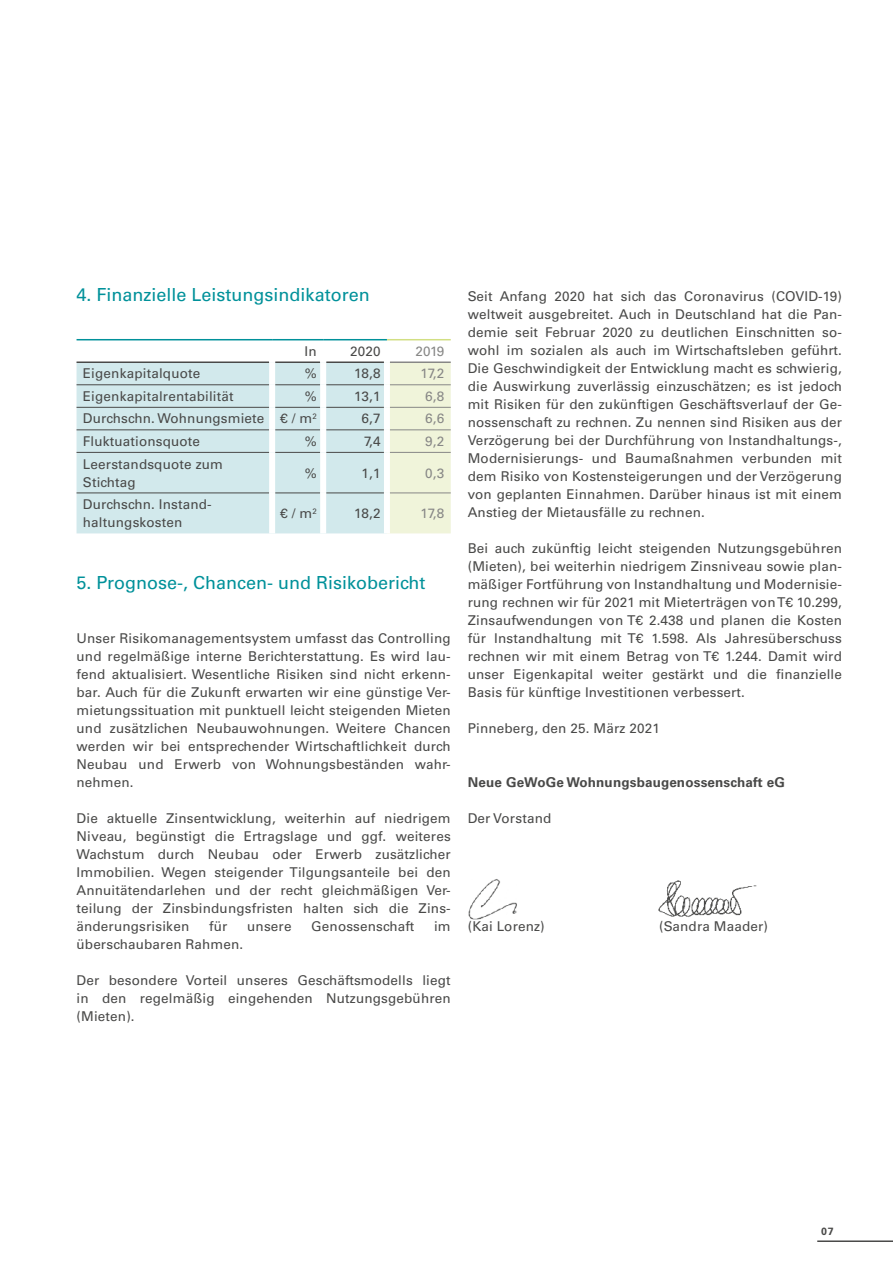
<style>
.page{position:relative;width:893px;height:1263px;background:#fff}
.page>*{position:absolute;margin:0;border:0;box-sizing:border-box;transform-origin:0 0}
.Subline{font:18px "Univers LT Std";color:#00919a}
.Fliesstext{font:13.5px/18px "Univers LT Std";letter-spacing:.01em;color:#494948;text-align:justify}
.Tabellen_Fliesstext{font:13.5px/18px "Univers LT Std";letter-spacing:.01em;color:#494948}
.Fliesstext-2{font:700 13.5px "Univers LT Std";letter-spacing:.01em;color:#494948}
.Tabellen_Fliesstext-2{font:13.5px "Univers LT Std";letter-spacing:-.005em;color:#878786}
.t1{font:700 10.5px "Univers LT Std";color:#494948}
</style>
<div class="page">
<hr style="left:817px;top:1240px;width:76px;height:2px;background:#494948">
<div style="left:77px;top:363px;width:307px;height:170px;background:#d2e9ec"></div>
<div style="left:390px;top:363px;width:61px;height:170px;background:#f0f4da"></div>
<hr style="left:77px;top:384px;width:192px;height:1px;background:#494948">
<hr style="left:275px;top:384px;width:45px;height:1px;background:#494948">
<hr style="left:326px;top:384px;width:58px;height:1px;background:#494948">
<hr style="left:77px;top:407px;width:192px;height:1px;background:#494948">
<hr style="left:275px;top:407px;width:45px;height:1px;background:#494948">
<hr style="left:326px;top:407px;width:58px;height:1px;background:#494948">
<hr style="left:77px;top:430px;width:192px;height:1px;background:#494948">
<hr style="left:275px;top:430px;width:45px;height:1px;background:#494948">
<hr style="left:326px;top:430px;width:58px;height:1px;background:#494948">
<hr style="left:77px;top:452px;width:192px;height:1px;background:#494948">
<hr style="left:275px;top:452px;width:45px;height:1px;background:#494948">
<hr style="left:326px;top:452px;width:58px;height:1px;background:#494948">
<hr style="left:77px;top:493px;width:192px;height:1px;background:#494948">
<hr style="left:275px;top:493px;width:45px;height:1px;background:#494948">
<hr style="left:326px;top:493px;width:58px;height:1px;background:#494948">
<hr style="left:77px;top:361px;width:192px;height:2px;background:#494948">
<hr style="left:275px;top:361px;width:45px;height:2px;background:#494948">
<hr style="left:326px;top:361px;width:58px;height:2px;background:#494948">
<div style="left:269px;top:362px;width:6px;height:23px;background:#fff"></div>
<div style="left:320px;top:362px;width:6px;height:23px;background:#fff"></div>
<div style="left:269px;top:385px;width:6px;height:22px;background:#fff"></div>
<div style="left:320px;top:385px;width:6px;height:22px;background:#fff"></div>
<div style="left:269px;top:407px;width:6px;height:23px;background:#fff"></div>
<div style="left:320px;top:407px;width:6px;height:23px;background:#fff"></div>
<div style="left:269px;top:430px;width:6px;height:22px;background:#fff"></div>
<div style="left:320px;top:430px;width:6px;height:22px;background:#fff"></div>
<div style="left:269px;top:452px;width:6px;height:41px;background:#fff"></div>
<div style="left:320px;top:452px;width:6px;height:41px;background:#fff"></div>
<div style="left:269px;top:493px;width:6px;height:40px;background:#fff"></div>
<div style="left:320px;top:493px;width:6px;height:40px;background:#fff"></div>
<hr style="left:77px;top:339px;width:195px;height:1px;background:#00919a">
<hr style="left:272px;top:339px;width:51px;height:1px;background:#00919a">
<hr style="left:323px;top:339px;width:64px;height:1px;background:#00919a">
<hr style="left:387px;top:339px;width:64px;height:1px;background:#d2df83">
<hr style="left:390px;top:493px;width:61px;height:1px;background:#878786">
<hr style="left:390px;top:361px;width:61px;height:2px;background:#878786">
<hr style="left:390px;top:384px;width:61px;height:1px;background:#878786">
<hr style="left:390px;top:407px;width:61px;height:1px;background:#878786">
<hr style="left:390px;top:430px;width:61px;height:1px;background:#878786">
<hr style="left:390px;top:452px;width:61px;height:1px;background:#878786">
<img style="left:468px;top:879px;width:49px;height:41px">
<img style="left:658px;top:880px;width:99px;height:37px">
<p class="Subline" style="left:77px;top:284px;width:295px">4. Finanzielle Leistungsindikatoren</p>
<p class="Tabellen_Fliesstext" style="left:305px;top:342px;width:14px">In</p>
<p class="Tabellen_Fliesstext" style="left:350px;top:342px;width:32px">2020</p>
<p class="Tabellen_Fliesstext-2" style="left:415px;top:343px;width:30px">2019</p>
<p class="Tabellen_Fliesstext" style="left:83px;top:365px;width:119px">Eigenkapitalquote</p>
<p class="Tabellen_Fliesstext" style="left:305px;top:365px;width:14px">%</p>
<p class="Tabellen_Fliesstext" style="left:354px;top:365px;width:28px">18,8</p>
<p class="Tabellen_Fliesstext-2" style="left:420px;top:366px;width:25px">17,2</p>
<p class="Tabellen_Fliesstext" style="left:83px;top:387px;width:152px">Eigenkapitalrentabilität</p>
<p class="Tabellen_Fliesstext" style="left:305px;top:387px;width:14px">%</p>
<p class="Tabellen_Fliesstext" style="left:354px;top:387px;width:28px">13,1</p>
<p class="Tabellen_Fliesstext-2" style="left:425px;top:388px;width:21px">6,8</p>
<p class="Tabellen_Fliesstext" style="left:83px;top:410px;width:183px">Durchschn. Wohnungsmiete</p>
<p class="Tabellen_Fliesstext" style="left:280px;top:410px;width:38px">€ / m<sup>2</sup></p>
<p class="Tabellen_Fliesstext" style="left:361px;top:410px;width:21px">6,7</p>
<p class="Tabellen_Fliesstext-2" style="left:425px;top:411px;width:21px">6,6</p>
<p class="Tabellen_Fliesstext" style="left:83px;top:432px;width:119px">Fluktuationsquote</p>
<p class="Tabellen_Fliesstext" style="left:305px;top:432px;width:14px">%</p>
<p class="Tabellen_Fliesstext" style="left:364px;top:432px;width:18px">7,4</p>
<p class="Tabellen_Fliesstext-2" style="left:425px;top:433px;width:21px">9,2</p>
<p class="Tabellen_Fliesstext" style="left:83px;top:455px;width:142px">Leerstandsquote zum<br>Stichtag</p>
<p class="Tabellen_Fliesstext" style="left:305px;top:464px;width:14px">%</p>
<p class="Tabellen_Fliesstext" style="left:361px;top:464px;width:21px">1,1</p>
<p class="Tabellen_Fliesstext-2" style="left:425px;top:465px;width:21px">0,3</p>
<p class="Tabellen_Fliesstext" style="left:83px;top:495px;width:129px">Durchschn. Instand&shy;haltungskosten</p>
<p class="Tabellen_Fliesstext" style="left:280px;top:504px;width:38px">€ / m<sup>2</sup></p>
<p class="Tabellen_Fliesstext" style="left:354px;top:504px;width:28px">18,2</p>
<p class="Tabellen_Fliesstext-2" style="left:420px;top:505px;width:25px">17,8</p>
<p class="Subline" style="left:77px;top:572px;width:350px">5. Prognose-, Chancen- und Risikobericht</p>
<p class="Fliesstext" style="left:77px;top:629px;width:376px">Unser Risikomanagementsystem umfasst das Controlling und regelmäßige interne Berichterstattung. Es wird lau&shy;fend aktualisiert. Wesentliche Risiken sind nicht erkenn&shy;bar. Auch für die Zukunft erwarten wir eine günstige Ver&shy;mietungssituation mit punktuell leicht steigenden Mieten und zusätzlichen Neubauwohnungen. Weitere Chancen werden wir bei entsprechender Wirtschaftlichkeit durch Neubau und Erwerb von Wohnungsbeständen wahr&shy;nehmen.</p>
<p class="Fliesstext" style="left:77px;top:809px;width:376px">Die aktuelle Zinsentwicklung, weiterhin auf niedrigem Niveau, begünstigt die Ertragslage und ggf. weiteres Wachstum durch Neubau oder Erwerb zusätzlicher Immobilien. Wegen steigender Tilgungsanteile bei den Annuitätendarlehen und der recht gleichmäßigen Ver&shy;teilung der Zinsbindungsfristen halten sich die Zins&shy;änderungsrisiken</p>
<p class="Fliesstext" style="left:209px;top:917px;width:20px">für</p>
<p class="Fliesstext" style="left:247px;top:917px;width:46px">unsere</p>
<p class="Fliesstext" style="left:311px;top:917px;width:104px">Genossenschaft</p>
<p class="Fliesstext" style="left:434px;top:917px;width:18px">im</p>
<p class="Fliesstext" style="left:77px;top:935px;width:168px">überschaubaren Rahmen.</p>
<p class="Fliesstext" style="left:77px;top:971px;width:376px">Der besondere Vorteil unseres Geschäftsmodells liegt in den regelmäßig eingehenden Nutzungsgebühren (Mieten).</p>
<p class="Fliesstext" style="left:468px;top:287px;width:376px">Seit Anfang 2020 hat sich das Coronavirus (COVID-19) weltweit ausgebreitet. Auch in Deutschland hat die Pan&shy;demie seit Februar 2020 zu deutlichen Einschnitten so&shy;wohl im sozialen als auch im Wirtschaftsleben geführt.<br>Die Geschwindigkeit der Entwicklung macht es schwierig, die Auswirkung zuverlässig einzuschätzen; es ist jedoch mit Risiken für den zukünftigen Geschäftsverlauf der Ge&shy;nossenschaft zu rechnen. Zu nennen sind Risiken aus der Verzögerung bei der Durchführung von Instandhaltungs-, Modernisierungs- und Baumaßnahmen verbunden mit dem Risiko von Kostensteigerungen und der Verzögerung von geplanten Einnahmen. Darüber hinaus ist mit einem Anstieg der Mietausfälle zu rechnen.</p>
<p class="Fliesstext" style="left:468px;top:539px;width:376px">Bei auch zukünftig leicht steigenden Nutzungsgebühren (Mieten), bei weiterhin niedrigem Zinsniveau sowie plan&shy;mäßiger Fortführung von Instandhaltung und Modernisie&shy;rung rechnen wir für 2021 mit Mieterträgen von T€ 10.299, Zinsaufwendungen von T€ 2.438 und planen die Kosten für Instandhaltung mit T€ 1.598. Als Jahresüberschuss rechnen wir mit einem Betrag von T€ 1.244. Damit wird unser Eigenkapital weiter gestärkt und die finanzielle Basis für künftige Investitionen verbessert.</p>
<p class="Fliesstext" style="left:468px;top:719px;width:194px">Pinneberg, den 25. März 2021</p>
<p class="Fliesstext-2" style="left:468px;top:774px;width:319px">Neue GeWoGe Wohnungsbaugenossenschaft eG</p>
<p class="Fliesstext" style="left:468px;top:809px;width:85px">Der Vorstand</p>
<p class="Fliesstext" style="left:468px;top:917px;width:78px">(Kai Lorenz)</p>
<p class="Fliesstext" style="left:659px;top:917px;width:110px">(Sandra Maader)</p>
<p class="t1" style="left:821px;top:1225px;width:14px">07</p>
</div>
